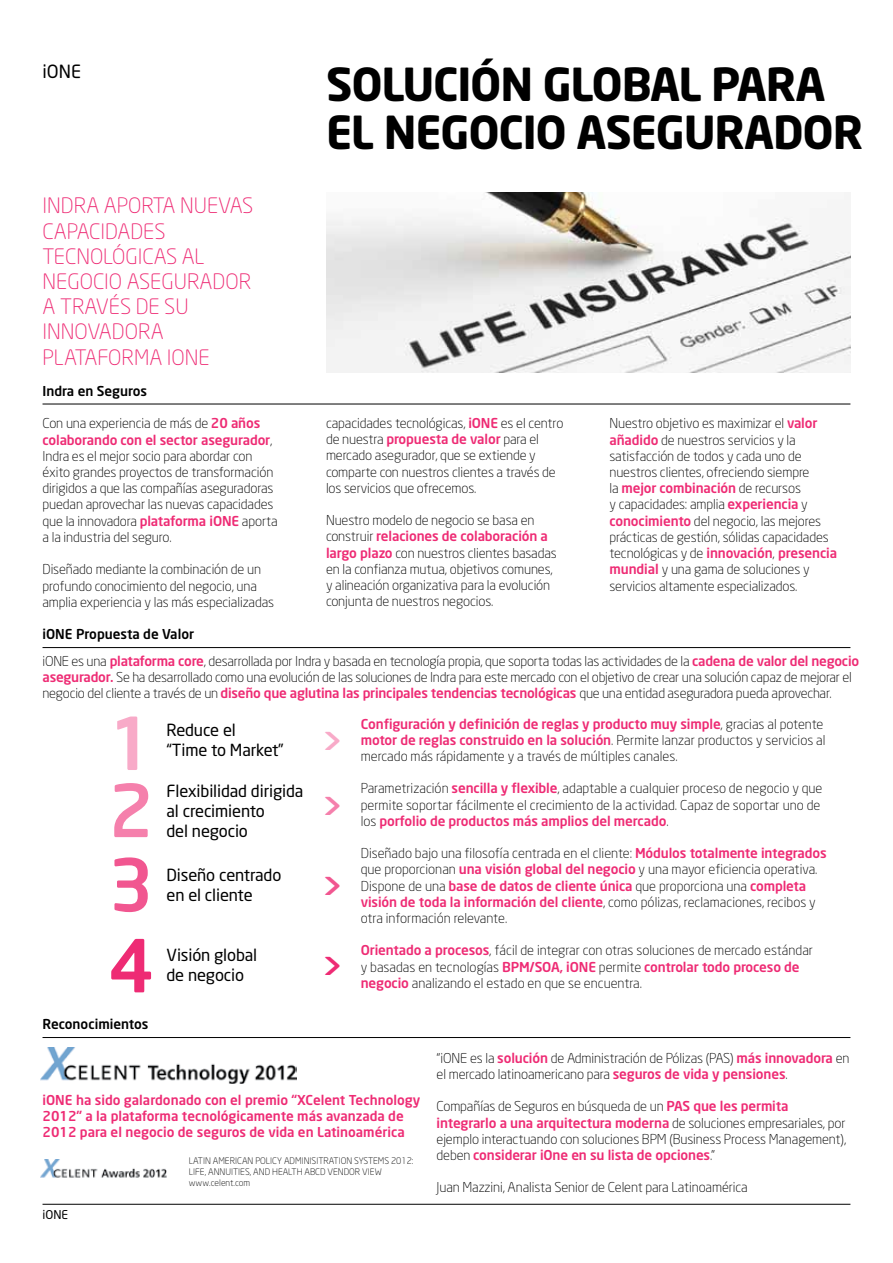
<style>
.page{position:relative;width:893px;height:1263px;background:#fff}
.page>*{position:absolute;margin:0;border:0;box-sizing:border-box;transform-origin:0 0}
.t1{font:500 72px "Neo Sans";color:#f8aac8}
.t2{font:500 72px "Neo Sans";color:#f580ac}
.t3{font:500 72px "Neo Sans";color:#f15690}
.t4{font:500 72px "Neo Sans";color:#ee2b74}
.t5{font:700 45px/48px "Neo Sans";letter-spacing:-.025em;color:#000}
.t6{font:500 36px "Neo Sans";color:#f15690}
.t7{font:500 36px "Neo Sans";color:#f580ac}
.t8{font:500 36px "Neo Sans";color:#ee2b74}
.t9{font:300 21px/25.2px "Neo Sans";color:#ee2b74}
.t10{font:18px "Neo Sans";color:#000}
.t11{font:16.5px/19.8px "Neo Sans";letter-spacing:-.01em;color:#000}
.t12{font:300 13.5px/16.2px "Neo Sans";letter-spacing:-.01em;color:#000}
.t13{font:500 13.5px/16.2px "Neo Sans";color:#ee2b74}
.t14{font:500 13.5px "Neo Sans";color:#000}
.t15{font:12px "Neo Sans";color:#000}
.t16{font:300 9px/10.8px "Neo Sans";color:#000}
.s1{font-weight:500;color:#ee2b74}
.s2{font-weight:500;font-size:36px;color:#f8aac8}
</style>
<div class="page">
<hr style="left:43px;top:1204px;width:807px;height:1px;background:#000">
<hr style="left:43px;top:404px;width:807px;height:1px;background:#000">
<hr style="left:43px;top:647px;width:807px;height:1px;background:#000">
<hr style="left:43px;top:1037px;width:807px;height:1px;background:#000">
<img style="left:327px;top:193px;width:523px;height:179px">
<img style="left:41px;top:1159px;width:126px;height:19px">
<img style="left:41px;top:1048px;width:256px;height:35px">
<h3 class="t10" style="left:43px;top:60px;width:40px">iONE</h3>
<h3 class="t9" style="left:43px;top:193px;width:212px">INDRA APORTA NUEVAS<br>CAPACIDADES<br>TECNOLÓGICAS AL<br>NEGOCIO ASEGURADOR<br>A TRAVÉS DE SU<br>INNOVADORA<br>PLATAFORMA i ONE</h3>
<p class="t14" style="left:43px;top:382px;width:106px">Indra en Seguros</p>
<p class="t12" style="left:43px;top:415px;width:237px">Con una experiencia de más de <span class="s1">20 años colaborando con el sector asegurador</span>, Indra es el mejor socio para abordar con éxito grandes proyectos de transformación dirigidos a que las compañías aseguradoras puedan aprovechar las nuevas capacidades que la innovadora <span class="s1">plataforma iONE</span> aporta a la industria del seguro.</p>
<p class="t12" style="left:43px;top:561px;width:233px">Diseñado mediante la combinación de un profundo conocimiento del negocio, una amplia experiencia y las más especializadas</p>
<p class="t14" style="left:43px;top:626px;width:153px">iONE Propuesta de Valor</p>
<h2 class="t5" style="left:326px;top:59px;width:501px">SOLUCIÓN GLOBAL PARA<br>EL NEGO</h2>
<h2 class="t5" style="left:499px;top:107px;width:366px">CIO ASEGURADOR</h2>
<p class="t12" style="left:326px;top:415px;width:239px">capacidades tecnológicas, <span class="s1">iONE</span> es el centro de nuestra <span class="s1">propuesta de valor</span> para el mercado asegurador, que se extiende y comparte con nuestros clientes a través de los servicios que ofrecemos.</p>
<p class="t12" style="left:326px;top:512px;width:232px">Nuestro modelo de negocio se basa en construir <span class="s1">relaciones de colaboración a largo plazo</span> con nuestros clientes basadas en la confianza mutua, objetivos comunes, y alineación organizativa para la evolución conjunta de nuestros negocios.</p>
<p class="t12" style="left:609px;top:415px;width:229px">Nuestro objetivo es maximizar el <span class="s1">valor añadido</span> de nuestros servicios y la satisfacción de todos y cada uno de nuestros clientes, ofreciendo siempre<br>la <span class="s1">mejor combinación</span> de recursos<br>y capacidades: amplia <span class="s1">experiencia</span> y <span class="s1">conocimiento</span> del negocio, las mejores prácticas de gestión, sólidas capacidades tecnológicas y de <span class="s1">innovación</span>, <span class="s1">presencia mundial</span> y una gama de soluciones y servicios altamente especializados.</p>
<p class="t12" style="left:43px;top:653px;width:818px">iONE es una <span class="s1">plataforma core</span>, desarrollada por Indra y basada en tecnología propia, que soporta todas las actividades de la <span class="s1">cadena de valor del negocio asegurador.</span> Se ha desarrollado como una evolución de las soluciones de Indra para este mercado con el objetivo de crear una solución capaz de mejorar el negocio del cliente a través de un <span class="s1">diseño que aglutina las principales tendencias tecnológicas</span> que una entidad aseguradora pueda aprovechar.</p>
<p class="t11" style="left:167px;top:720px;width:179px">Reduce el<br>“Time to Market” <span class="s2">&gt;</span></p>
<h1 class="t1" style="left:108px;top:698px;width:47px">1</h1>
<h1 class="t2" style="left:108px;top:765px;width:47px">2</h1>
<h1 class="t3" style="left:108px;top:839px;width:47px">3</h1>
<h1 class="t4" style="left:108px;top:920px;width:47px">4</h1>
<p class="t12" style="left:361px;top:715px;width:466px"><span class="s1">Configuración y definición de reglas y producto muy simple</span>, gracias al potente <span class="s1">motor de reglas construido en la solución</span>. Permite lanzar productos y servicios al mercado más rápidamente y a través de múltiples canales.</p>
<p class="t12" style="left:361px;top:780px;width:463px">Parametrización <span class="s1">sencilla y flexible</span>, adaptable a cualquier proceso de negocio y que permite soportar fácilmente el crecimiento de la actividad. Capaz de soportar uno de los <span class="s1">porfolio de productos más amplios del mercado</span>.</p>
<p class="t12" style="left:361px;top:845px;width:467px">Diseñado bajo una filosofía centrada en el cliente: <span class="s1">Módulos totalmente integrados </span>que proporcionan <span class="s1">una visión global del negocio</span> y una mayor eficiencia operativa.<br>Dispone de una <span class="s1">base de datos de cliente única</span> que proporciona una <span class="s1">completa visión de toda la información del cliente</span>, como pólizas, reclamaciones, recibos y otra información relevante.</p>
<p class="t12" style="left:361px;top:942px;width:454px"><span class="s1">Orientado a procesos</span>, fácil de integrar con otras soluciones de mercado estándar y basadas en tecnologías <span class="s1">BPM/SOA, iONE</span> permite <span class="s1">controlar todo proceso de negocio</span> analizando el estado en que se encuentra.</p>
<p class="t11" style="left:167px;top:781px;width:138px">Flexibilidad dirigida al crecimiento<br>del negocio</p>
<p class="t11" style="left:167px;top:865px;width:116px">Diseño centrado en el cliente</p>
<h3 class="t7" style="left:321px;top:784px;width:24px">&gt;</h3>
<h3 class="t6" style="left:321px;top:864px;width:24px">&gt;</h3>
<p class="t11" style="left:167px;top:944px;width:92px">Visión global de negocio</p>
<h3 class="t8" style="left:321px;top:944px;width:24px">&gt;</h3>
<p class="t14" style="left:43px;top:1016px;width:108px">Reconocimientos</p>
<p class="t13" style="left:43px;top:1092px;width:379px">iONE ha sido galardonado con el premio “XCelent Technology<br>2012” a la plataforma tecnológicamente más avanzada de<br>2012 para el negocio de seguros de vida en Latinoamérica</p>
<p class="t16" style="left:189px;top:1155px;width:226px">LATIN AMERICAN POLICY ADMINISITRATION SYSTEMS 2012:<br>LIFE, ANNUITIES, AND HEALTH ABCD VENDOR VIEW www.celent.com</p>
<p class="t15" style="left:43px;top:1208px;width:27px">iONE</p>
<p class="t12" style="left:437px;top:1049px;width:414px">“iONE es la <span class="s1">solución</span> de Administración de Pólizas (PAS) <span class="s1">más innovadora</span> en el mercado latinoamericano para <span class="s1">seguros de vida y pensiones</span>.</p>
<p class="t12" style="left:437px;top:1098px;width:411px">Compañías de Seguros en búsqueda de un <span class="s1">PAS que les permita integrarlo a una arquitectura moderna</span> de soluciones empresariales, por ejemplo interactuando con soluciones BPM (Business Process Management), deben <span class="s1">considerar iOne en su lista de opciones</span>.”</p>
<p class="t12" style="left:437px;top:1179px;width:313px">Juan Mazzini, Analista Senior de Celent para Latinoamérica</p>
</div>
